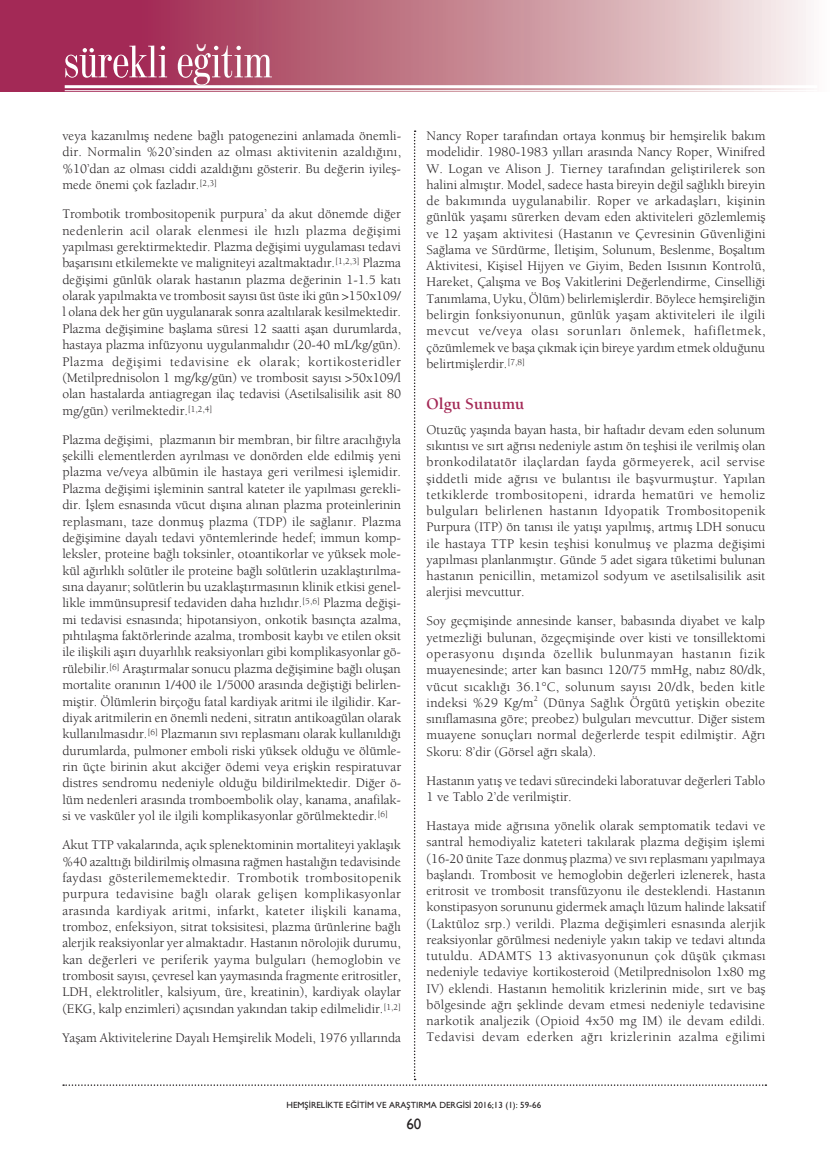
<style>
.page{position:relative;width:830px;height:1149px;background:#fff}
.page>*{position:absolute;margin:0;border:0;box-sizing:border-box;transform-origin:0 0}
.t1{font:45px "Madison Tr";color:#fff}
.t2{font:16.5px "Berkeley Bold Tr";color:#a32956}
.t3{font:15px "Gill Sans";color:#231f20}
.t4{font:13.5px/16.4px "Berkeley Book Tr";color:#231f20;text-align:justify}
.t5{font:9px "Gill Sans Normal Tr";color:#231f20}
</style>
<div class="page">
<svg style="left:0;top:0;width:806px;height:91px;background:#c68293"></svg>
<hr style="left:65px;top:85px;width:752px;height:3px;background:#fff">
<hr style="left:65px;top:90px;width:752px;height:1px;background:#fff">
<svg style="left:65px;top:45px;width:207px;height:40px;background:#ba6280"></svg>
<h1 class="t1" style="left:196px;top:31px;width:12px">˘</h1>
<p class="t4" style="left:62px;top:127px;width:340px">veya kazanılmış nedene bağlı patogenezini anlamada önemli&shy;dir. Normalin %20’sinden az olması aktivitenin azaldığını, %10’dan az olması ciddi azaldığını gösterir. Bu değerin iyileş&shy;mede önemi çok fazladır.<sup>[2,3]</sup></p>
<p class="t4" style="left:62px;top:205px;width:340px">Trombotik trombositopenik purpura’ da akut dönemde diğer nedenlerin acil olarak elenmesi ile hızlı plazma değişimi yapılması gerektirmektedir. Plazma değişimi uygulaması tedavi başarısını etkilemekte ve maligniteyi azaltmaktadır.<sup>[1,2,3]</sup> Plazma değişimi günlük olarak hastanın plazma değerinin 1-1.5 katı olarak yapılmakta ve trombosit sayısı üst üste iki gün &gt;150x109/ l olana dek her gün uygulanarak sonra azaltılarak kesilmektedir.<br>Plazma değişimine başlama süresi 12 saatti aşan durumlarda, hastaya plazma infüzyonu uygulanmalıdır (20-40 mL/kg/gün).<br>Plazma değişimi tedavisine ek olarak; kortikosteridler (Metilprednisolon 1 mg/kg/gün) ve trombosit sayısı &gt;50x109/l olan hastalarda antiagregan ilaç tedavisi (Asetilsalisilik asit 80 mg/gün) verilmektedir.<sup>[1,2,4]</sup></p>
<p class="t4" style="left:62px;top:431px;width:340px">Plazma değişimi, plazmanın bir membran, bir filtre aracılığıyla şekilli elementlerden ayrılması ve donörden elde edilmiş yeni plazma ve/veya albümin ile hastaya geri verilmesi işlemidir.<br>Plazma değişimi işleminin santral kateter ile yapılması gerekli&shy;dir. İşlem esnasında vücut dışına alınan plazma proteinlerinin replasmanı, taze donmuş plazma (TDP) ile sağlanır. Plazma değişimine dayalı tedavi yöntemlerinde hedef; immun komp&shy;leksler, proteine bağlı toksinler, otoantikorlar ve yüksek mole&shy;kül ağırlıklı solütler ile proteine bağlı solütlerin uzaklaştırılma&shy;sına dayanır; solütlerin bu uzaklaştırmasının klinik etkisi genel&shy;likle immünsupresif tedaviden daha hızlıdır.<sup>[5,6]</sup> Plazma değişi&shy;mi tedavisi esnasında; hipotansiyon, onkotik basınçta azalma, pıhtılaşma faktörlerinde azalma, trombosit kaybı ve etilen oksit ile ilişkili aşırı duyarlılık reaksiyonları gibi komplikasyonlar gö&shy;rülebilir.<sup>[6]</sup> Araştırmalar sonucu plazma değişimine bağlı oluşan mortalite oranının 1/400 ile 1/5000 arasında değiştiği belirlen&shy;miştir. Ölümlerin birçoğu fatal kardiyak aritmi ile ilgilidir. Kar&shy;diyak aritmilerin en önemli nedeni, sitratın antikoagülan olarak kullanılmasıdır.<sup>[6]</sup> Plazmanın sıvı replasmanı olarak kullanıldığı durumlarda, pulmoner emboli riski yüksek olduğu ve ölümle&shy;rin üçte birinin akut akciğer ödemi veya erişkin respiratuvar distres sendromu nedeniyle olduğu bildirilmektedir. Diğer ö&shy;lüm nedenleri arasında tromboembolik olay, kanama, anafilak&shy;si ve vasküler yol ile ilgili komplikasyonlar görülmektedir.<sup>[6]</sup></p>
<p class="t4" style="left:62px;top:836px;width:340px">Akut TTP vakalarında, açık splenektominin mortaliteyi yaklaşık %40 azalttığı bildirilmiş olmasına rağmen hastalığın tedavisinde faydası gösterilememektedir. Trombotik trombositopenik purpura tedavisine bağlı olarak gelişen komplikasyonlar arasında kardiyak aritmi, infarkt, kateter ilişkili kanama, tromboz, enfeksiyon, sitrat toksisitesi, plazma ürünlerine bağlı alerjik reaksiyonlar yer almaktadır. Hastanın nörolojik durumu, kan değerleri ve periferik yayma bulguları (hemoglobin ve trombosit sayısı, çevresel kan yaymasında fragmente eritrositler, LDH, elektrolitler, kalsiyum, üre, kreatinin), kardiyak olaylar (EKG, kalp enzimleri) açısından yakından takip edilmelidir.<sup>[1,2]</sup></p>
<p class="t4" style="left:62px;top:1028px;width:340px">Yaşam Aktivitelerine Dayalı Hemşirelik Modeli, 1976 yıllarında</p>
<p class="t4" style="left:426px;top:127px;width:340px">Nancy Roper tarafından ortaya konmuş bir hemşirelik bakım modelidir. 1980-1983 yılları arasında Nancy Roper, Winifred W. Logan ve Alison J. Tierney tarafından geliştirilerek son halini almıştır. Model, sadece hasta bireyin değil sağlıklı bireyin de bakımında uygulanabilir. Roper ve arkadaşları, kişinin günlük yaşamı sürerken devam eden aktiviteleri gözlemlemiş ve 12 yaşam aktivitesi (Hastanın ve Çevresinin Güvenliğini Sağlama ve Sürdürme, İletişim, Solunum, Beslenme, Boşaltım Aktivitesi, Kişisel Hijyen ve Giyim, Beden Isısının Kontrolü, Hareket, Çalışma ve Boş Vakitlerini Değerlendirme, Cinselliği Tanımlama, Uyku, Ölüm) belirlemişlerdir. Böylece hemşireliğin belirgin fonksiyonunun, günlük yaşam aktiviteleri ile ilgili mevcut ve/veya olası sorunları önlemek, hafifletmek, çözümlemek ve başa çıkmak için bireye yardım etmek olduğunu belirtmişlerdir.<sup>[7,8]</sup></p>
<p class="t2" style="left:426px;top:394px;width:99px">Olgu Sunumu</p>
<p class="t4" style="left:426px;top:421px;width:340px">Otuzüç yaşında bayan hasta, bir haftadır devam eden solunum sıkıntısı ve sırt ağrısı nedeniyle astım ön teşhisi ile verilmiş olan bronkodilatatör ilaçlardan fayda görmeyerek, acil servise şiddetli mide ağrısı ve bulantısı ile başvurmuştur. Yapılan tetkiklerde trombositopeni, idrarda hematüri ve hemoliz bulguları belirlenen hastanın Idyopatik Trombositopenik Purpura (ITP) ön tanısı ile yatışı yapılmış, artmış LDH sonucu ile hastaya TTP kesin teşhisi konulmuş ve plazma değişimi yapılması planlanmıştır. Günde 5 adet sigara tüketimi bulunan hastanın penicillin, metamizol sodyum ve asetilsalisilik asit alerjisi mevcuttur.</p>
<p class="t4" style="left:426px;top:612px;width:340px">Soy geçmişinde annesinde kanser, babasında diyabet ve kalp yetmezliği bulunan, özgeçmişinde over kisti ve tonsillektomi operasyonu dışında özellik bulunmayan hastanın fizik muayenesinde; arter kan basıncı 120/75 mmHg, nabız 80/dk, vücut sıcaklığı 36.1°C, solunum sayısı 20/dk, beden kitle indeksi %29 Kg/m<sup>2</sup> (Dünya Sağlık Örgütü yetişkin obezite sınıflamasına göre; preobez) bulguları mevcuttur. Diğer sistem muayene sonuçları normal değerlerde tespit edilmiştir. Ağrı Skoru: 8’dir (Görsel ağrı skala).</p>
<p class="t4" style="left:426px;top:771px;width:340px">Hastanın yatış ve tedavi sürecindeki laboratuvar değerleri Tablo<br>1 ve Tablo 2’de verilmiştir.</p>
<p class="t4" style="left:426px;top:817px;width:340px">Hastaya mide ağrısına yönelik olarak semptomatik tedavi ve santral hemodiyaliz kateteri takılarak plazma değişim işlemi (16-20 ünite Taze donmuş plazma) ve sıvı replasmanı yapılmaya başlandı. Trombosit ve hemoglobin değerleri izlenerek, hasta eritrosit ve trombosit transfüzyonu ile desteklendi. Hastanın konstipasyon sorununu gidermek amaçlı lüzum halinde laksatif (Laktüloz srp.) verildi. Plazma değişimleri esnasında alerjik reaksiyonlar görülmesi nedeniyle yakın takip ve tedavi altında tutuldu. ADAMTS 13 aktivasyonunun çok düşük çıkması nedeniyle tedaviye kortikosteroid (Metilprednisolon 1x80 mg IV) eklendi. Hastanın hemolitik krizlerinin mide, sırt ve baş bölgesinde ağrı şeklinde devam etmesi nedeniyle tedavisine narkotik analjezik (Opioid 4x50 mg IM) ile devam edildi.<br>Tedavisi devam ederken ağrı krizlerinin azalma eğilimi</p>
<p class="t5" style="left:286px;top:1099px;width:256px">HEMŞİRELİKTE EĞİTİM VE ARAŞTIRMA DERGİSİ 2016;13 (1): 59-66</p>
<p class="t3" style="left:406px;top:1114px;width:16px">60</p>
</div>
